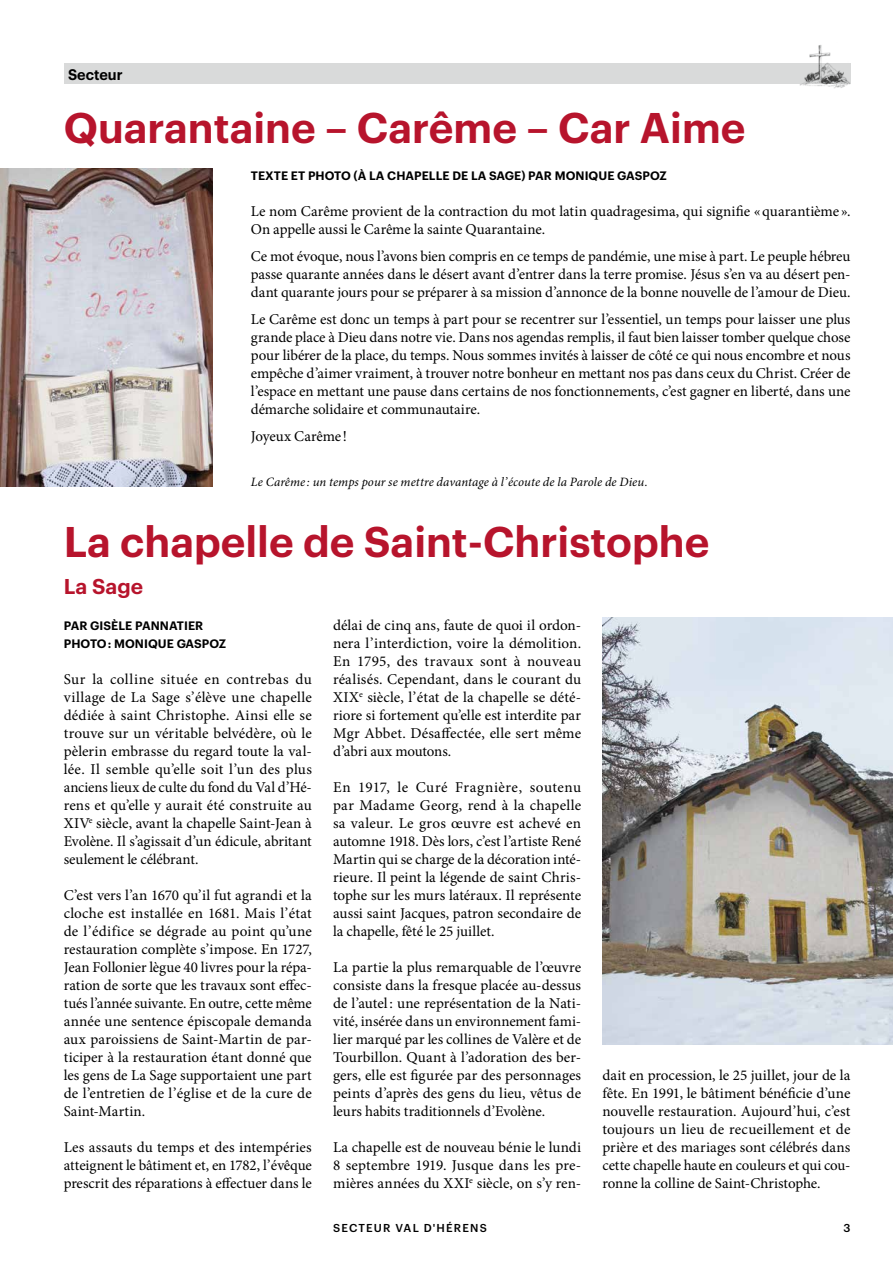
<style>
.page{position:relative;width:893px;height:1263px;background:#fff}
.page>*{position:absolute;margin:0;border:0;box-sizing:border-box;transform-origin:0 0}
.t1{font:600 42px "Graphik";color:#b7142c}
.t2{font:600 21px "Graphik";color:#b7142c}
.t3{font:15px/18px "Minion Pro";letter-spacing:-.005em;color:#000;text-align:justify}
.t4{font:600 15px "Graphik";color:#000;scale:.96 1}
.t5{font:italic 12.75px "Minion Pro";letter-spacing:.005em;color:#000}
.t6{font:600 12px/18px "Graphik";letter-spacing:.005em;color:#000}
.t7{font:500 11.25px "Graphik";letter-spacing:.105em;color:#000}
</style>
<div class="page">
<div style="left:64px;top:64px;width:786px;height:20px;background:#d9dada"></div>
<img style="left:796px;top:45px;width:55px;height:44px">
<img style="left:0;top:168px;width:212px;height:318px">
<img style="left:602px;top:618px;width:291px;height:426px">
<p class="t4" style="left:68px;top:63px;width:58px">Secteur</p>
<h1 class="t1" style="left:64px;top:95px;width:683px">Quarantaine – Carême – Car Aime</h1>
<p class="t6" style="left:251px;top:166px;width:417px">TEXTE ET PHOTO (À LA CHAPELLE DE LA SAGE) PAR MONIQUE GASPOZ</p>
<p class="t3" style="left:251px;top:202px;width:601px">Le nom Carême provient de la contraction du mot latin quadragesima, qui signifie «quarantième ».<br>On appelle aussi le Carême la sainte Quarantaine.</p>
<p class="t3" style="left:251px;top:247px;width:601px">Ce mot évoque, nous l’avons bien compris en ce temps de pandémie, une mise à part. Le peuple hébreu passe quarante années dans le désert avant d’entrer dans la terre promise. Jésus s’en va au désert pen&shy;dant quarante jours pour se préparer à sa mission d’annonce de la bonne nouvelle de l’amour de Dieu.</p>
<p class="t3" style="left:251px;top:310px;width:601px">Le Carême est donc un temps à part pour se recentrer sur l’essentiel, un temps pour laisser une plus grande place à Dieu dans notre vie. Dans nos agendas remplis, il faut bien laisser tomber quelque chose pour libérer de la place, du temps. Nous sommes invités à laisser de côté ce qui nous encombre et nous empêche d’aimer vraiment, à trouver notre bonheur en mettant nos pas dans ceux du Christ. Créer de l’espace en mettant une pause dans certains de nos fonctionnements, c’est gagner en liberté, dans une démarche solidaire et communautaire.</p>
<p class="t3" style="left:251px;top:427px;width:97px">Joyeux Carême!</p>
<p class="t5" style="left:251px;top:473px;width:398px">Le Carême: un temps pour se mettre davantage à l’écoute de la Parole de Dieu.</p>
<h1 class="t1" style="left:64px;top:509px;width:647px">La chapelle de Saint-Christophe</h1>
<h2 class="t2" style="left:64px;top:570px;width:81px">La Sage</h2>
<p class="t6" style="left:64px;top:616px;width:164px">PAR GISÈLE PANNATIER<br>PHOTO : MONIQUE GASPOZ</p>
<p class="t3" style="left:64px;top:670px;width:250px">Sur la colline située en contrebas du village de La Sage s’élève une chapelle dédiée à saint Christophe. Ainsi elle se trouve sur un véritable belvédère, où le pèlerin embrasse du regard toute la val&shy;lée. Il semble qu’elle soit l’un des plus anciens lieux de culte du fond du Val d’Hé&shy;rens et qu’elle y aurait été construite au XIV<sup>e</sup> siècle, avant la chapelle Saint-Jean à Evolène. Il s’agissait d’un édicule, abritant seulement le célébrant.</p>
<p class="t3" style="left:64px;top:886px;width:250px">C’est vers l’an 1670 qu’il fut agrandi et la cloche est installée en 1681. Mais l’état de l’édifice se dégrade au point qu’une restauration complète s’impose. En 1727, Jean Follonier lègue 40 livres pour la répa&shy;ration de sorte que les travaux sont effec&shy;tués l’année suivante. En outre, cette même année une sentence épiscopale demanda aux paroissiens de Saint-Martin de par&shy;ticiper à la restauration étant donné que les gens de La Sage supportaient une part de l’entretien de l’église et de la cure de Saint-Martin.</p>
<p class="t3" style="left:64px;top:1138px;width:250px">Les assauts du temps et des intempéries atteignent le bâtiment et, en 1782, l’évêque prescrit des réparations à effectuer dans le</p>
<p class="t3" style="left:333px;top:616px;width:250px">délai de cinq ans, faute de quoi il ordon&shy;nera l’interdiction, voire la démolition.<br>En 1795, des travaux sont à nouveau réalisés. Cependant, dans le courant du XIX<sup>e</sup> siècle, l’état de la chapelle se dété&shy;riore si fortement qu’elle est interdite par Mgr Abbet. Désaffectée, elle sert même d’abri aux moutons.</p>
<p class="t3" style="left:333px;top:778px;width:250px">En 1917, le Curé Fragnière, soutenu par Madame Georg, rend à la chapelle sa valeur. Le gros œuvre est achevé en automne 1918. Dès lors, c’est l’artiste René Martin qui se charge de la décoration inté&shy;rieure. Il peint la légende de saint Chris&shy;tophe sur les murs latéraux. Il représente aussi saint Jacques, patron secondaire de la chapelle, fêté le 25 juillet.</p>
<p class="t3" style="left:333px;top:958px;width:250px">La partie la plus remarquable de l’œuvre consiste dans la fresque placée au-dessus de l’autel: une représentation de la Nati&shy;vité, insérée dans un environnement fami&shy;lier marqué par les collines de Valère et de Tourbillon. Quant à l’adoration des ber&shy;gers, elle est figurée par des personnages peints d’après des gens du lieu, vêtus de leurs habits traditionnels d’Evolène.</p>
<p class="t3" style="left:333px;top:1138px;width:250px">La chapelle est de nouveau bénie le lundi 8 septembre 1919. Jusque dans les pre&shy;mières années du XXI<sup>e</sup> siècle, on s’y ren-</p>
<p class="t3" style="left:602px;top:1066px;width:250px">dait en procession, le 25 juillet, jour de la fête. En 1991, le bâtiment bénéficie d’une nouvelle restauration. Aujourd’hui, c’est toujours un lieu de recueillement et de prière et des mariages sont célébrés dans cette chapelle haute en couleurs et qui cou&shy;ronne la colline de Saint-Christophe.</p>
<p class="t7" style="left:333px;top:1219px;width:155px">SECTEUR VAL D'HÉRENS</p>
<p class="t7" style="left:843px;top:1219px;width:9px">3</p>
</div>
